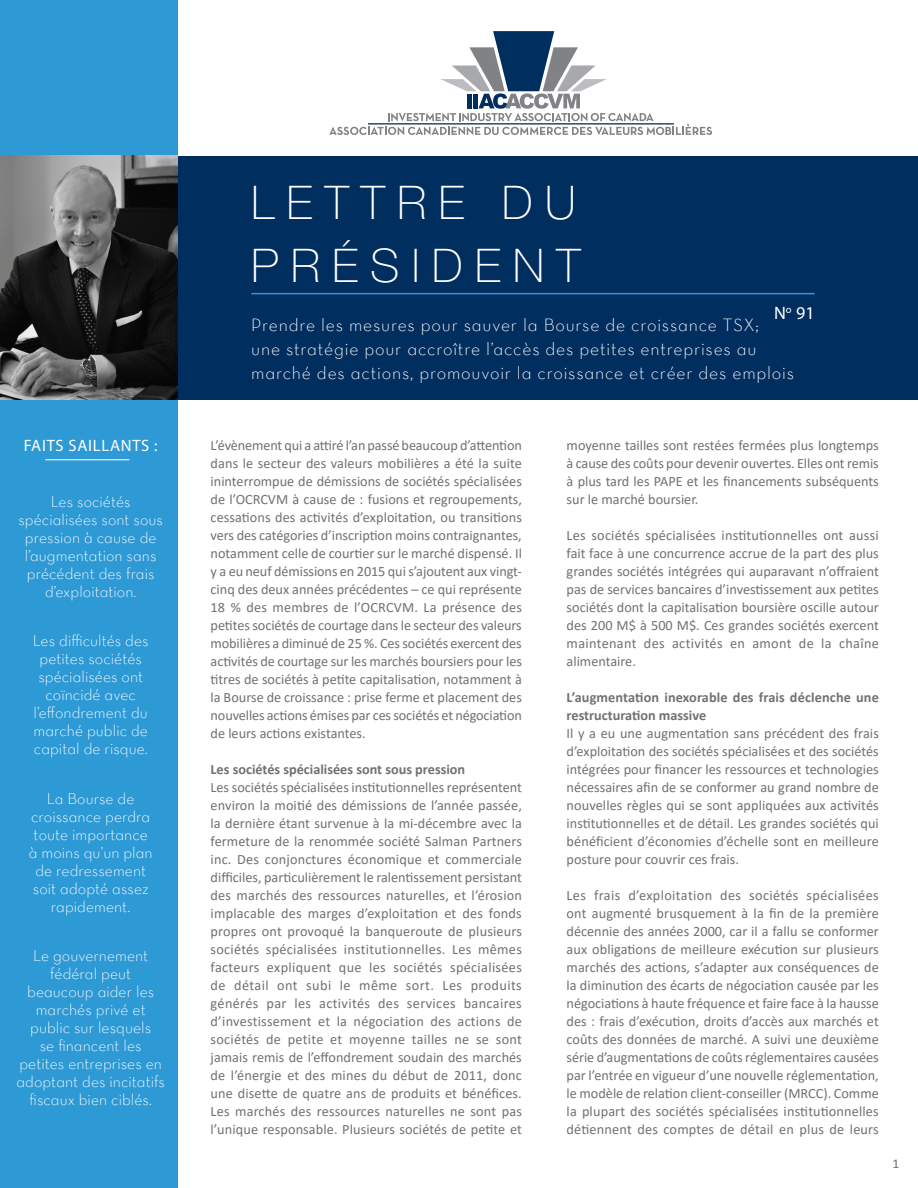
<style>
.page{position:relative;width:918px;height:1188px;background:#fff}
.page>*{position:absolute;margin:0;border:0;box-sizing:border-box;transform-origin:0 0}
.t1{font:100 46.5px/62.4px "Helvetica Neue";letter-spacing:.26em;color:#fff}
.t2{font:18px/24px "Neutra Text Light Alt";letter-spacing:.045em;color:#fff}
.t3{font:18px "Myriad Pro";color:#fff}
.t4{font:16.5px "Myriad Pro";letter-spacing:.045em;color:#fff}
.t5{font:15.9px/18px "Neutra Text Light Alt";letter-spacing:.005em;color:#fff;text-align:center}
.t6{font:14.25px/18px "Calibri";color:#717074;text-align:justify}
.t7{font:700 14.25px/18px "Calibri";color:#717074}
.t8{font:13.5px "Calibri";color:#717074}
</style>
<div class="page">
<div style="left:0;top:156px;width:918px;height:243px;background:#002e5e"></div>
<hr style="left:251px;top:293px;width:564px;height:1px;background:#2d99d5">
<div style="left:0;top:0;width:177px;height:1188px;background:#2d99d5"></div>
<img style="left:0;top:156px;width:177px;height:243px">
<svg style="left:329px;top:31px;width:383px;height:104px"></svg>
<hr style="left:45px;top:459px;width:84px;height:1px;background:#fff">
<p class="t4" style="left:24px;top:436px;width:135px">FAITS SAILLANTS :</p>
<p class="t5" style="left:18px;top:492px;width:146px">Les sociétés spécialisées sont sous pression à cause de l’augmentation sans précédent des frais d’exploitation.</p>
<p class="t5" style="left:33px;top:632px;width:117px">Les difficultés des petites sociétés spécialisées ont coïncidé avec l’effondrement du marché public de capital de risque.</p>
<p class="t5" style="left:29px;top:789px;width:125px">La Bourse de croissance perdra toute importance à moins qu’un plan de redressement soit adopté assez rapidement.</p>
<p class="t5" style="left:16px;top:947px;width:150px">Le gouvernement fédéral peut beaucoup aider les marchés privé et public sur lesquels<br>se financent les petites entreprises en adoptant des incitatifs fiscaux bien ciblés.</p>
<h1 class="t1" style="left:251px;top:171px;width:331px">LETTRE DU<br>PRÉSIDENT</h1>
<p class="t3" style="left:774px;top:302px;width:42px">N<sup>o</sup> 91</p>
<p class="t2" style="left:251px;top:312px;width:544px">Prendre les mesures pour sauver la Bourse de croissance TSX;<br>une stratégie pour accroître l’accès des petites entreprises au marché des actions, promouvoir la croissance et créer des emplois</p>
<p class="t6" style="left:211px;top:436px;width:313px">L’évènement qui a attiré l’an passé beaucoup d’attention dans le secteur des valeurs mobilières a été la suite ininterrompue de démissions de sociétés spécialisées de l’OCRCVM à cause de : fusions et regroupements, cessations des activités d’exploitation, ou transitions vers des catégories d’inscription moins contraignantes, notamment celle de courtier sur le marché dispensé. Il y a eu neuf démissions en 2015 qui s’ajoutent aux vingt&shy;cinq des deux années précédentes – ce qui représente 18 % des membres de l’OCRCVM. La présence des petites sociétés de courtage dans le secteur des valeurs mobilières a diminué de 25 %. Ces sociétés exercent des activités de courtage sur les marchés boursiers pour les titres de sociétés à petite capitalisation, notamment à la Bourse de croissance : prise ferme et placement des nouvelles actions émises par ces sociétés et négociation de leurs actions existantes.</p>
<p class="t7" style="left:211px;top:760px;width:256px">Les sociétés spécialisées sont sous pression</p>
<p class="t6" style="left:211px;top:778px;width:313px">Les sociétés spécialisées institutionnelles représentent environ la moitié des démissions de l’année passée, la dernière étant survenue à la mi-décembre avec la fermeture de la renommée société Salman Partners inc. Des conjonctures économique et commerciale difficiles, particulièrement le ralentissement persistant des marchés des ressources naturelles, et l’érosion implacable des marges d’exploitation et des fonds propres ont provoqué la banqueroute de plusieurs sociétés spécialisées institutionnelles. Les mêmes facteurs expliquent que les sociétés spécialisées de détail ont subi le même sort. Les produits générés par les activités des services bancaires d’investissement et la négociation des actions de sociétés de petite et moyenne tailles ne se sont jamais remis de l’effondrement soudain des marchés de l’énergie et des mines du début de 2011, donc une disette de quatre ans de produits et bénéfices.<br>Les marchés des ressources naturelles ne sont pas l’unique responsable. Plusieurs sociétés de petite et</p>
<p class="t6" style="left:567px;top:436px;width:314px">moyenne tailles sont restées fermées plus longtemps à cause des coûts pour devenir ouvertes. Elles ont remis à plus tard les PAPE et les financements subséquents sur le marché boursier.</p>
<p class="t6" style="left:567px;top:526px;width:314px">Les sociétés spécialisées institutionnelles ont aussi fait face à une concurrence accrue de la part des plus grandes sociétés intégrées qui auparavant n’offraient pas de services bancaires d’investissement aux petites sociétés dont la capitalisation boursière oscille autour des 200 M$ à 500 M$. Ces grandes sociétés exercent maintenant des activités en amont de la chaîne alimentaire.</p>
<p class="t7" style="left:567px;top:688px;width:314px">L’augmentation inexorable des frais déclenche une restructuration massive</p>
<p class="t6" style="left:567px;top:724px;width:314px">Il y a eu une augmentation sans précédent des frais d’exploitation des sociétés spécialisées et des sociétés intégrées pour financer les ressources et technologies nécessaires afin de se conformer au grand nombre de nouvelles règles qui se sont appliquées aux activités institutionnelles et de détail. Les grandes sociétés qui bénéficient d’économies d’échelle sont en meilleure posture pour couvrir ces frais.</p>
<p class="t6" style="left:567px;top:886px;width:314px">Les frais d’exploitation des sociétés spécialisées ont augmenté brusquement à la fin de la première décennie des années 2000, car il a fallu se conformer aux obligations de meilleure exécution sur plusieurs marchés des actions, s’adapter aux conséquences de la diminution des écarts de négociation causée par les négociations à haute fréquence et faire face à la hausse des : frais d’exécution, droits d’accès aux marchés et coûts des données de marché. A suivi une deuxième série d’augmentations de coûts réglementaires causées par l’entrée en vigueur d’une nouvelle réglementation, le modèle de relation client-conseiller (MRCC). Comme la plupart des sociétés spécialisées institutionnelles détiennent des comptes de détail en plus de leurs</p>
<p class="t8" style="left:892px;top:1154px;width:8px">1</p>
</div>
